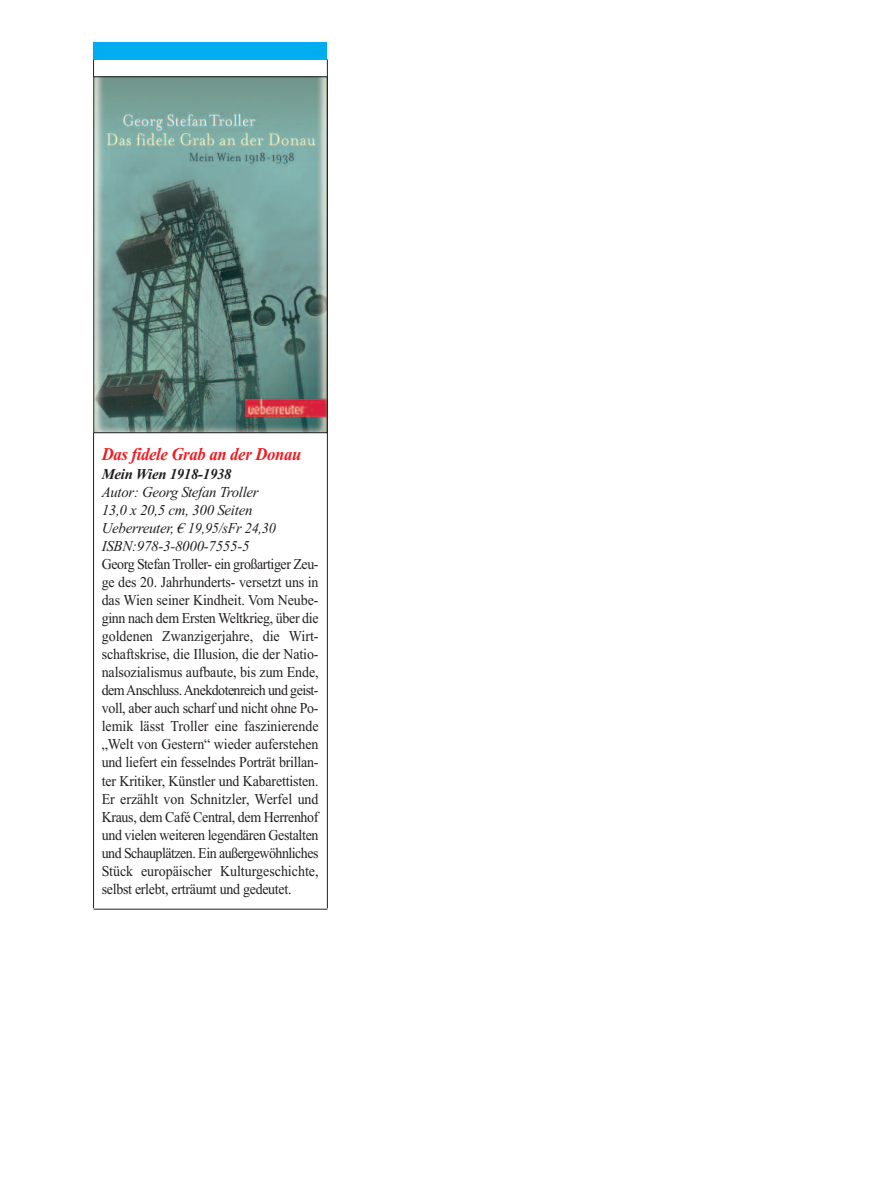
<style>
.page{position:relative;width:893px;height:1191px;background:#fff}
.page>*{position:absolute;margin:0;border:0;box-sizing:border-box;transform-origin:0 0}
.t1{font:italic 700 18px "Times New Roman";letter-spacing:-.02em;color:#ee1d23;scale:.93 1}
.t2{font:15px/18px "Times New Roman";letter-spacing:-.02em;color:#231f20;text-align:justify;scale:.93 1}
.t3{font:italic 15px/18px "Times New Roman";letter-spacing:-.02em;color:#231f20}
.t4{font:italic 700 15px "Times New Roman";letter-spacing:-.02em;color:#231f20}
</style>
<div class="page">
<div style="left:93px;top:43px;width:234px;height:17px;background:#00aeef"></div>
<hr style="left:327px;top:59px;width:1px;height:849px;background:#231f20">
<hr style="left:93px;top:60px;width:1px;height:848px;background:#231f20">
<hr style="left:94px;top:909px;width:233px;height:1px;background:#231f20">
<img style="left:96px;top:79px;width:229px;height:352px">
<p class="t1" style="left:102px;top:443px;width:216px">Das fidele Grab an der Donau</p>
<p class="t4" style="left:102px;top:465px;width:131px">Mein Wien 1918-1938</p>
<p class="t3" style="left:102px;top:483px;width:176px">Autor: Georg Stefan Troller<br>13,0 x 20,5 cm, 300 Seiten<br>Ueberreuter, € 19,95/sFr 24,30<br>ISBN:978-3-8000-7555-5</p>
<p class="t2" style="left:102px;top:555px;width:235px">Georg Stefan Troller- ein großartiger Zeu&shy;ge des 20. Jahrhunderts- versetzt uns in das Wien seiner Kindheit. Vom Neube&shy;ginn nach dem Ersten Weltkrieg, über die goldenen Zwanzigerjahre, die Wirt&shy;schaftskrise, die Illusion, die der Natio&shy;nalsozialismus aufbaute, bis zum Ende, demAnschluss.Anekdotenreich und geist&shy;voll, aber auch scharf und nicht ohne Po&shy;lemik lässt Troller eine faszinierende „Welt von Gestern“ wieder auferstehen und liefert ein fesselndes Porträt brillan&shy;ter Kritiker, Künstler und Kabarettisten.<br>Er erzählt von Schnitzler, Werfel und Kraus, dem Café Central, dem Herrenhof und vielen weiteren legendären Gestalten und Schauplätzen. Ein außergewöhnliches Stück europäischer Kulturgeschichte, selbst erlebt, erträumt und gedeutet.</p>
</div>
